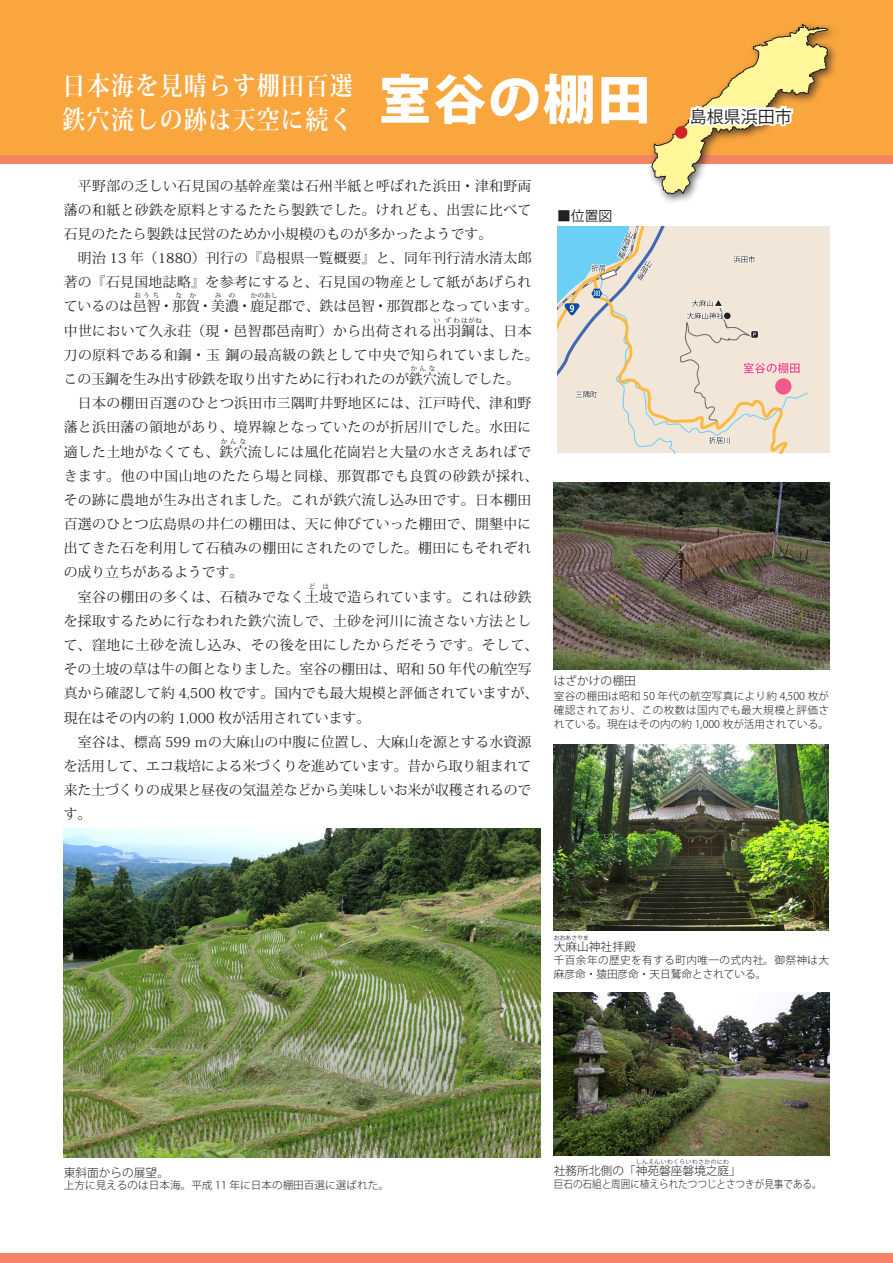
<style>
.page{position:relative;width:893px;height:1263px;background:#fff}
.page>*{position:absolute;margin:0;border:0;box-sizing:border-box;transform-origin:0 0}
.t1{font:800 53.1px "Koz Go Pr 6 N";letter-spacing:.03em;color:#fff}
.t2{font:700 25.5px/34px "Koz Min Pr 6 N";letter-spacing:.06em;color:#fff;scale:.9 1}
.t3{font:16.95px "Koz Go Pr 6 N";color:#231f20}
.t4{font:13.8px/24.2px "Koz Min Pr 6 N";letter-spacing:.025em;color:#231f20;text-align:justify}
.t5{font:13.8px/24.2px "Koz Min Pr 6 N";letter-spacing:.005em;color:#231f20}
.t6{font:13.8px/24.2px "Koz Min Pr 6 N";color:#231f20}
.t7{font:13.8px "Koz Go Pr 6 N";color:#231f20}
.キャプション{font:300 11.7px "Koz Go Pr 6 N";color:#231f20}
.キャプション-2{font:300 10.65px/13.8px "Koz Go Pr 6 N";color:#231f20;text-align:justify}
.キャプション-3{font:300 10.65px/13.8px "Koz Go Pr 6 N";letter-spacing:.04em;color:#231f20}
.キャプション-4{font:300 10.65px "Koz Go Pr 6 N";color:#231f20;scale:.9 1}
.t8{font:6.9px "Koz Min Pr 6 N";letter-spacing:.195em;color:#231f20}
.キャプション-5{font:300 5.85px "Koz Go Pr 6 N";letter-spacing:.065em;color:#231f20}
</style>
<div class="page">
<div style="left:0;top:0;width:893px;height:163px;background:#faa63f"></div>
<div style="left:0;top:155px;width:893px;height:9px;background:#f48465"></div>
<div style="left:0;top:1252px;width:893px;height:11px;background:#f48465"></div>
<div style="left:647px;top:20px;width:192px;height:185px;background:#231f20;opacity:.75"></div>
<svg style="left:651px;top:20px;width:178px;height:175px"></svg>
<img style="left:64px;top:828px;width:476px;height:330px">
<img style="left:554px;top:744px;width:275px;height:187px">
<img style="left:554px;top:483px;width:275px;height:186px">
<img style="left:554px;top:993px;width:275px;height:163px">
<div style="left:557px;top:226px;width:272px;height:227px;background:#f2e6d8"></div>
<svg style="left:557px;top:226px;width:251px;height:227px"></svg>
<p class="t2" style="left:62px;top:69px;width:324px">日本海を見晴らす棚田百選鉄穴流しの跡は天空に続く</p>
<p class="t1" style="left:378px;top:70px;width:274px">室谷の棚田</p>
<p class="t3" style="left:690px;top:107px;width:104px">島根県浜田市</p>
<p class="t4" style="left:64px;top:174px;width:469px">　平野部の乏しい石見国の基幹産業は石州半紙と呼ばれた浜田・津和野両藩の和紙と砂鉄を原料とするたたら製鉄でした。けれども、出雲に比べて石見のたたら製鉄は民営のためか小規模のものが多かったようです。</p>
<p class="t4" style="left:64px;top:246px;width:476px;text-align:left">　明治 13 年（1880）刊行の『島根県一覧概要』と、同年刊行清水清太郎著の『石見国地誌略』を参考にすると、石見国の物産として紙があげられているのは邑智・那賀・美濃・鹿足郡で、鉄は邑智・那賀郡となっています。</p>
<p class="t8" style="left:134px;top:292px;width:27px">おうち</p>
<p class="t8" style="left:176px;top:292px;width:22px">な か</p>
<p class="t8" style="left:215px;top:292px;width:22px">み の</p>
<p class="t8" style="left:250px;top:292px;width:29px">かのあし</p>
<p class="t4" style="left:64px;top:319px;width:469px">中世において久永荘（現・邑智郡邑南町）から出荷される出羽鋼は、日本</p>
<p class="t8" style="left:433px;top:316px;width:50px">い ずわはがね</p>
<p class="t6" style="left:64px;top:343px;width:476px">刀の原料である和鋼・玉 鋼の最高級の鉄として中央で知られていました。この玉鋼を生み出す砂鉄を取り出すために行われたのが鉄穴流しでした。</p>
<p class="t8" style="left:410px;top:365px;width:27px">かんな</p>
<p class="t4" style="left:64px;top:391px;width:469px">　日本の棚田百選のひとつ浜田市三隅町井野地区には、江戸時代、津和野藩と浜田藩の領地があり、境界線となっていたのが折居川でした。水田に適した土地がなくても、鉄穴流しには風化花崗岩と大量の水さえあればで</p>
<p class="t8" style="left:221px;top:437px;width:27px">かんな</p>
<p class="t4" style="left:64px;top:464px;width:476px;text-align:left">きます。他の中国山地のたたら場と同様、那賀郡でも良質の砂鉄が採れ、その跡に農地が生み出されました。これが鉄穴流し込み田です。日本棚田百選のひとつ広島県の井仁の棚田は、天に伸びていった棚田で、開墾中に出てきた石を利用して石積みの棚田にされたのでした。棚田にもそれぞれの成り立ちがあるようです。</p>
<p class="t4" style="left:64px;top:585px;width:469px">　室谷の棚田の多くは、石積みでなく土坡で造られています。これは砂鉄</p>
<p class="t8" style="left:308px;top:582px;width:22px">ど は</p>
<p class="t5" style="left:64px;top:609px;width:476px">を採取するために行なわれた鉄穴流しで、土砂を河川に流さない方法として、窪地に土砂を流し込み、その後を田にしたからだそうです。そして、その土坡の草は牛の餌となりました。室谷の棚田は、昭和 50 年代の航空写真から確認して約 4,500 枚です。国内でも最大規模と評価されていますが、現在はその内の約 1,000 枚が活用されています。</p>
<p class="t4" style="left:64px;top:730px;width:469px">　室谷は、標高 599 ｍの大麻山の中腹に位置し、大麻山を源とする水資源を活用して、エコ栽培による米づくりを進めています。昔から取り組まれて来た土づくりの成果と昼夜の気温差などから美味しいお米が収穫されるのです。</p>
<p class="t7" style="left:557px;top:208px;width:57px">■位置図</p>
<p class="キャプション" style="left:554px;top:674px;width:83px">はざかけの棚田</p>
<p class="キャプション-2" style="left:554px;top:690px;width:277px">室谷の棚田は昭和 50 年代の航空写真により約 4,500 枚が確認されており、この枚数は国内でも最大規模と評価されている。現在はその内の約 1,000 枚が活用されている。</p>
<p class="キャプション-5" style="left:554px;top:935px;width:37px">おおあさやま</p>
<p class="キャプション-3" style="left:554px;top:954px;width:277px">千百余年の歴史を有する町内唯一の式内社。御祭神は大麻彦命・猿田彦命・天日鷲命とされている。</p>
<p class="キャプション" style="left:554px;top:940px;width:83px">大麻山神社拝殿</p>
<p class="キャプション" style="left:64px;top:1166px;width:107px">東斜面からの展望。</p>
<p class="キャプション-2" style="left:64px;top:1179px;width:327px">上方に見えるのは日本海。平成 11 年に日本の棚田百選に選ばれた。</p>
<p class="キャプション-5" style="left:636px;top:1158px;width:95px">しんえんいわくらいわさかのにわ</p>
<p class="キャプション-4" style="left:554px;top:1178px;width:299px">巨石の石組と周囲に植えられたつつじとさつきが見事である。</p>
<p class="キャプション" style="left:554px;top:1164px;width:189px">社務所北側の「神苑磐座磐境之庭」</p>
</div>
